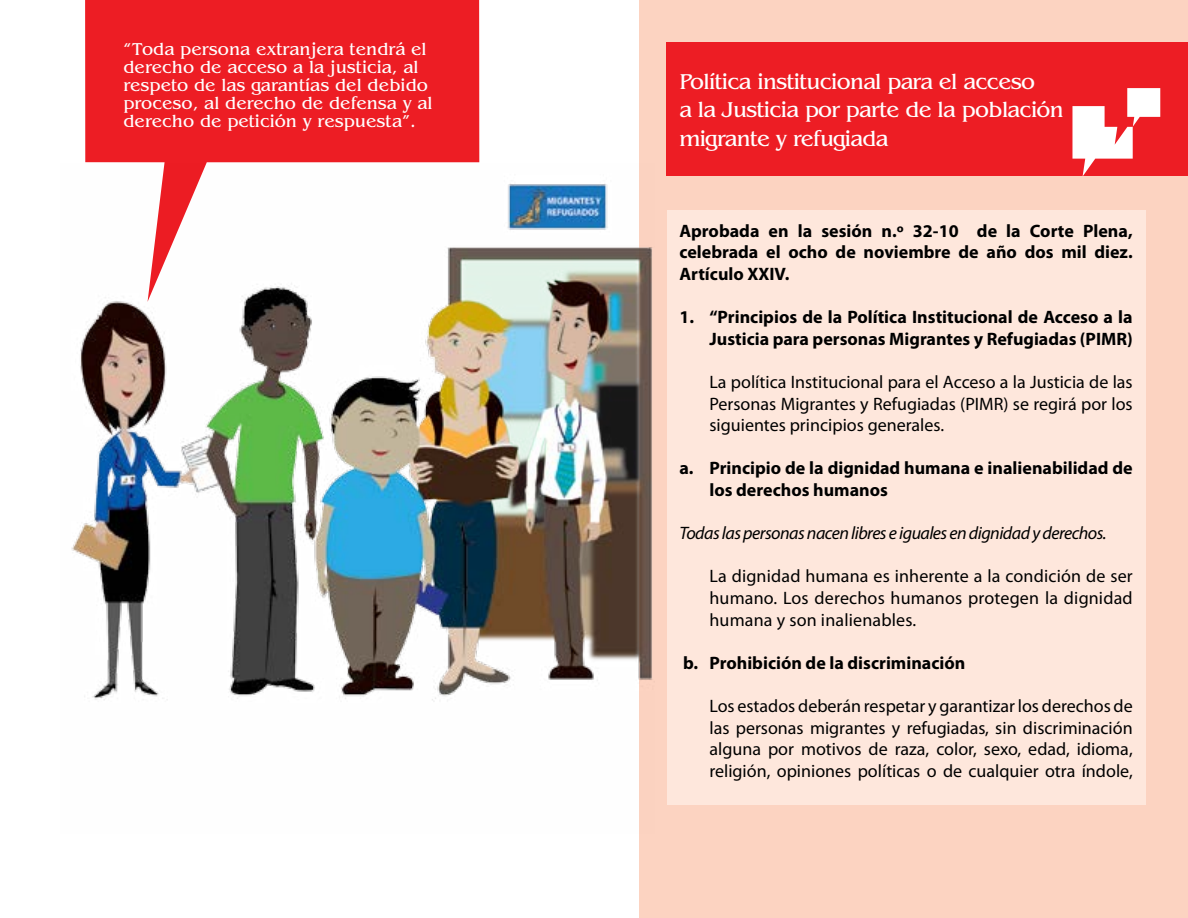
<style>
.page{position:relative;width:1188px;height:918px;background:#fff}
.page>*{position:absolute;margin:0;border:0;box-sizing:border-box;transform-origin:0 0}
.t1{font:22.5px/28.5px "Benguiat Std";letter-spacing:-.03em;color:#fff}
.t2{font:18px/21.6px "Myriad Pro";color:#000;text-align:justify}
.t3{font:700 18px/21.6px "Myriad Pro";color:#000;text-align:justify}
.t4{font:18px/18px "Benguiat Std";color:#fff}
.t5{font:italic 18px "Myriad Pro";letter-spacing:-.03em;color:#000}
</style>
<div class="page">
<div style="left:640px;top:0;width:548px;height:918px;background:#fcd3c1"></div>
<div style="left:667px;top:43px;width:521px;height:133px;background:#ed1d24"></div>
<svg style="left:1072px;top:88px;width:89px;height:88px"></svg>
<div style="left:667px;top:210px;width:478px;height:595px;background:#fee7dc"></div>
<div style="left:85px;top:0;width:394px;height:164px;background:#ed1d24"></div>
<img style="left:71px;top:164px;width:582px;height:670px">
<p class="t4" style="left:123px;top:40px;width:311px">“Toda persona extranjera tendrá el derecho de acceso a la justicia, al respeto de las garantías del debido proceso, al derecho de defensa y al derecho de petición y respuesta”.</p>
<p class="t1" style="left:679px;top:67px;width:386px">Política institucional para el acceso<br>a la Justicia por parte de la población migrante y refugiada</p>
<p class="t3" style="left:679px;top:219px;width:455px">Aprobada en la sesión n.º 32-10 de la Corte Plena, celebrada el ocho de noviembre de año dos mil diez.<br>Artículo XXIV.</p>
<p class="t3" style="left:679px;top:306px;width:455px;text-align:right">1. “Principios de la Política Institucional de Acceso a la<br>Justicia para personas Migrantes y Refugiadas (PIMR)</p>
<p class="t2" style="left:709px;top:371px;width:425px">La política Institucional para el Acceso a la Justicia de las Personas Migrantes y Refugiadas (PIMR) se regirá por los siguientes principios generales.</p>
<p class="t3" style="left:709px;top:457px;width:425px;text-indent:-30px">a. Principio de la dignidad humana e inalienabilidad de los derechos humanos</p>
<p class="t5" style="left:679px;top:522px;width:429px">Todas las personas nacen libres e iguales en dignidad y derechos.</p>
<p class="t2" style="left:709px;top:565px;width:425px">La dignidad humana es inherente a la condición de ser humano. Los derechos humanos protegen la dignidad humana y son inalienables.</p>
<p class="t3" style="left:683px;top:651px;width:284px">b. Prohibición de la discriminación</p>
<p class="t2" style="left:709px;top:695px;width:425px">Los estados deberán respetar y garantizar los derechos de las personas migrantes y refugiadas, sin discriminación alguna por motivos de raza, color, sexo, edad, idioma, religión, opiniones políticas o de cualquier otra índole,</p>
</div>
